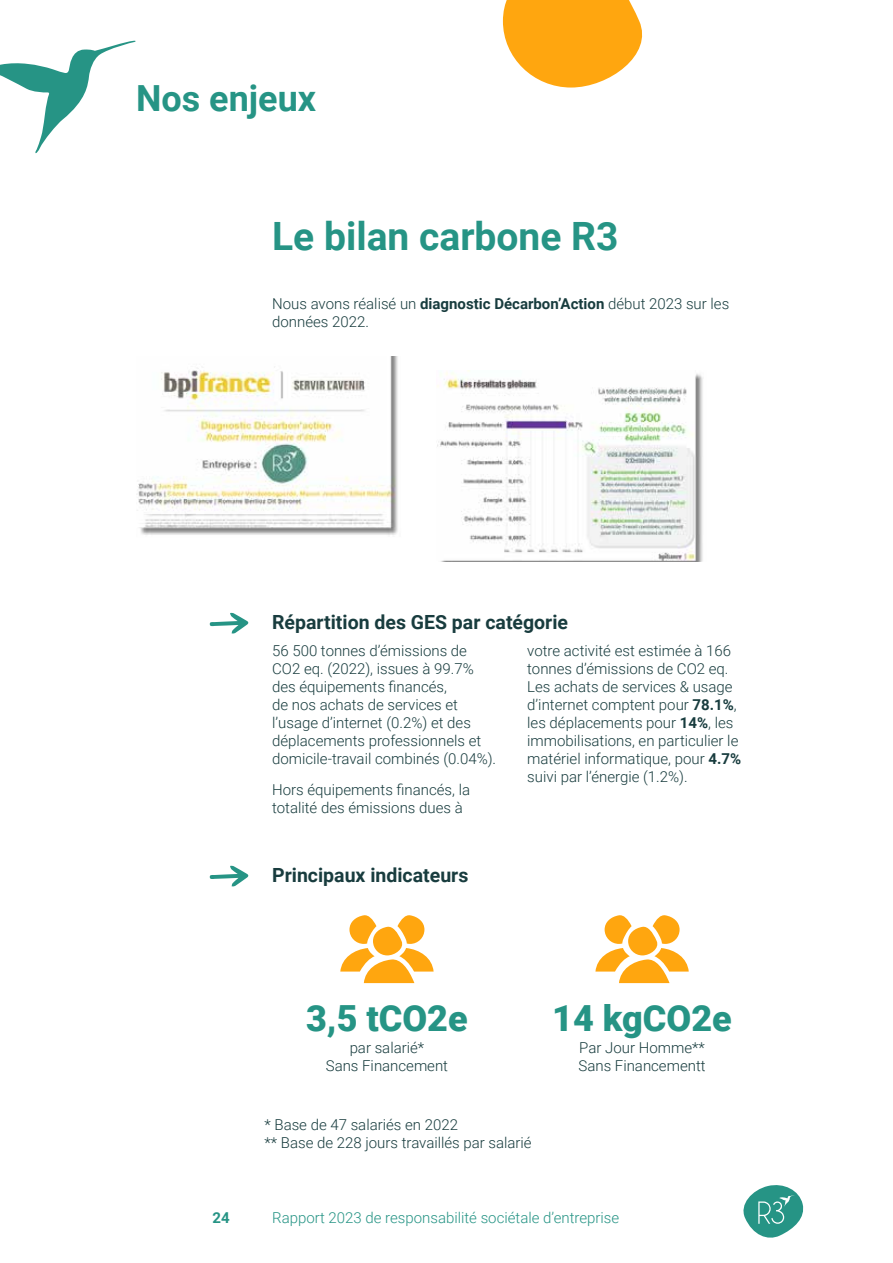
<style>
.page{position:relative;width:893px;height:1263px;background:#fff}
.page>*{position:absolute;margin:0;border:0;box-sizing:border-box;transform-origin:0 0}
.t1{font:700 39px "Roboto";color:#269485}
.t2{font:900 36px "Roboto";color:#269485}
.t3{font:700 36px "Roboto";color:#269485}
.t4{font:700 19.5px "Roboto";color:#183c3e}
.t5{font:300 15px/18px "Roboto";color:#183c3e}
.t6{font:300 15px "Roboto";color:#269485}
.t7{font:700 15px "Roboto";color:#269485}
.s1{font-weight:700}
</style>
<div class="page">
<svg style="left:743px;top:1185px;width:61px;height:53px"></svg>
<svg style="left:0;top:40px;width:136px;height:114px"></svg>
<img style="left:136px;top:357px;width:262px;height:178px">
<img style="left:437px;top:371px;width:266px;height:190px">
<svg style="left:340px;top:915px;width:94px;height:68px"></svg>
<svg style="left:595px;top:915px;width:94px;height:68px"></svg>
<svg style="left:503px;top:0;width:140px;height:88px"></svg>
<svg style="left:210px;top:613px;width:39px;height:21px"></svg>
<svg style="left:210px;top:865px;width:39px;height:21px"></svg>
<h2 class="t3" style="left:136px;top:73px;width:182px">Nos enjeux</h2>
<h1 class="t1" style="left:272px;top:209px;width:348px">Le bilan carbone R3</h1>
<p class="t5" style="left:272px;top:294px;width:459px">Nous avons réalisé un <span class="s1">diagnostic Décarbon’Action</span> début 2023 sur les données 2022.</p>
<h3 class="t4" style="left:272px;top:609px;width:297px">Répartition des GES par catégorie</h3>
<p class="t5" style="left:272px;top:641px;width:226px">56 500 tonnes d’émissions de<br>CO2 eq. (2022), issues à 99.7% des équipements financés,<br>de nos achats de services et l’usage d’internet (0.2%) et des déplacements professionnels et domicile-travail combinés (0.04%).</p>
<p class="t5" style="left:272px;top:780px;width:199px">Hors équipements financés, la totalité des émissions dues à</p>
<h3 class="t4" style="left:272px;top:861px;width:198px">Principaux indicateurs</h3>
<p class="t5" style="left:527px;top:641px;width:215px">votre activité est estimée à 166 tonnes d’émissions de CO2 eq.<br>Les achats de services &amp; usage d’internet comptent pour <span class="s1">78.1%</span>, les déplacements pour <span class="s1">14%</span>, les immobilisations, en particulier le matériel informatique, pour <span class="s1">4.7% </span>suivi par l’énergie (1.2%).</p>
<h2 class="t2" style="left:306px;top:993px;width:163px">3,5 tCO2e</h2>
<p class="t5" style="left:326px;top:1038px;width:124px;text-align:center">par salarié*<br>Sans Financement</p>
<h2 class="t2" style="left:552px;top:993px;width:181px">14 kgCO2e</h2>
<p class="t5" style="left:578px;top:1038px;width:129px">Par Jour Homme**<br>Sans Financementt</p>
<p class="t5" style="left:264px;top:1115px;width:269px">* Base de 47 salariés en 2022<br>** Base de 228 jours travaillés par salarié</p>
<p class="t7" style="left:212px;top:1207px;width:19px">24</p>
<p class="t6" style="left:272px;top:1207px;width:349px">Rapport 2023 de responsabilité sociétale d’entreprise</p>
</div>
